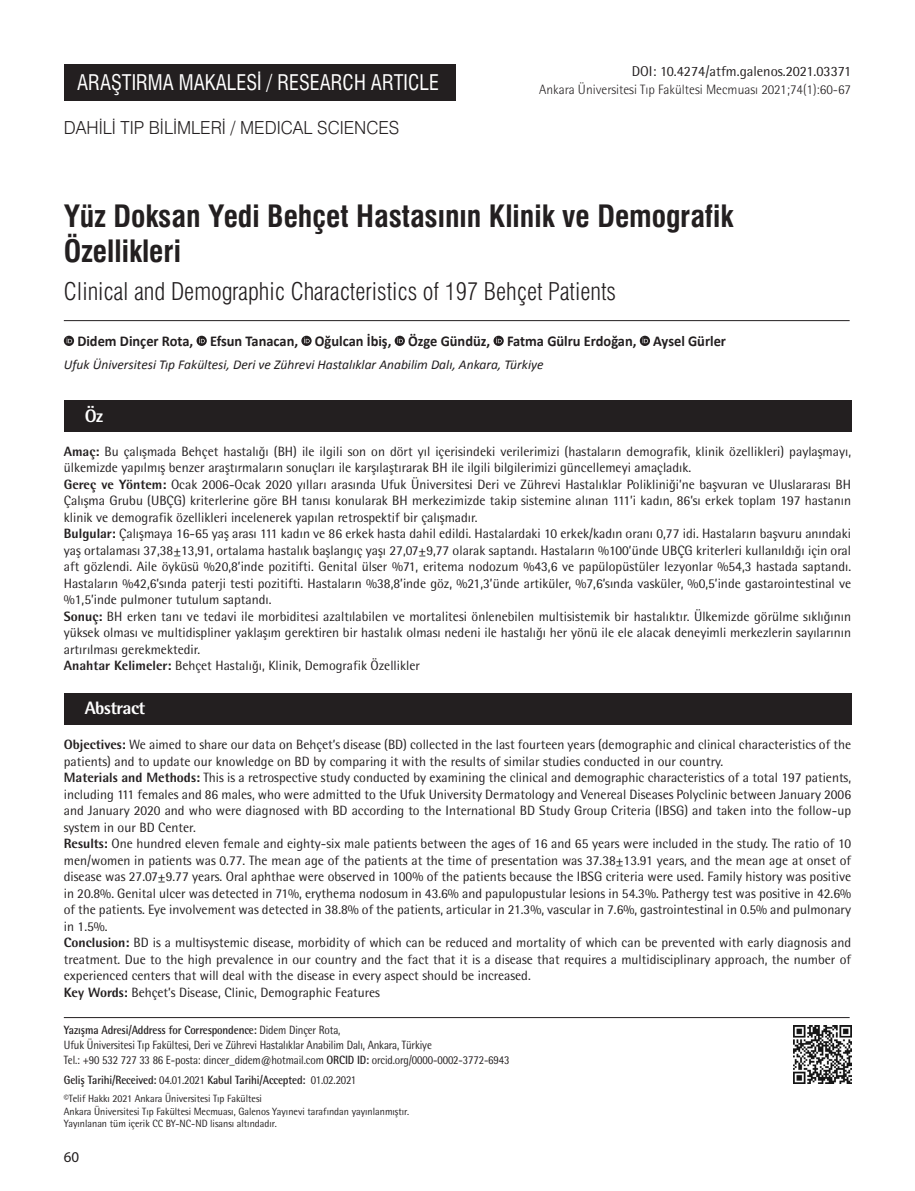
<style>
.page{position:relative;width:915px;height:1191px;background:#fff}
.page>*{position:absolute;margin:0;border:0;box-sizing:border-box;transform-origin:0 0}
.BASLIK{font:30px/34.5px "Swiss Condensed Bold Tr";color:#231f20}
._2__BASLIK{font:24px "Swiss Condensed Light Tr";color:#231f20}
.t1{font:21px "Swiss Condensed Tr";color:#fff;scale:.96 1}
.t2{font:18px "Swiss Light Tr";color:#231f20;scale:.96 1}
.t3{font:800 18px "Rotis Semi Sans Std";letter-spacing:-.025em;color:#fff}
.YAZARLAR{font:700 15px "Calibri";color:#231f20;scale:.96 1}
.t4{font:15px "Myriad Pro";color:#231f20}
.t5{font:14.25px "Rotis Semi Sans Std";color:#231f20}
.OZET{font:13.5px/16.5px "Rotis Semi Sans Std";color:#231f20;text-align:justify}
.KURUM{font:italic 13.5px "Calibri";color:#231f20}
.sayfa_no{font:300 13.5px "Rotis Semi Sans Std";color:#231f20}
.t6{font:12px "Rotis Semi Sans Std";letter-spacing:-.01em;color:#231f20;scale:.9 1}
.t7{font:700 12px "Rotis Semi Sans Std";letter-spacing:-.01em;color:#231f20;scale:.9 1}
.t8{font:10.5px/12.6px "Rotis Semi Sans Std";color:#231f20;scale:.95 1}
.s1{font-weight:800}
.s2{font-weight:400}
.s3{font-weight:700}
</style>
<div class="page">
<div style="left:64px;top:64px;width:391px;height:37px;background:#231f20"></div>
<hr style="left:64px;top:1017px;width:785px;height:1px;background:#231f20">
<img style="left:793px;top:1025px;width:57px;height:58px">
<hr style="left:64px;top:320px;width:785px;height:1px;background:#231f20">
<div style="left:64px;top:693px;width:786px;height:31px;background:#231f20"></div>
<div style="left:64px;top:400px;width:786px;height:31px;background:#231f20"></div>
<svg style="left:64px;top:336px;width:10px;height:10px"></svg>
<svg style="left:67px;top:337px;width:5px;height:6px"></svg>
<svg style="left:196px;top:336px;width:11px;height:10px"></svg>
<svg style="left:199px;top:337px;width:6px;height:6px"></svg>
<svg style="left:301px;top:336px;width:10px;height:10px"></svg>
<svg style="left:304px;top:337px;width:5px;height:6px"></svg>
<svg style="left:394px;top:336px;width:11px;height:10px"></svg>
<svg style="left:397px;top:337px;width:6px;height:6px"></svg>
<svg style="left:493px;top:336px;width:10px;height:10px"></svg>
<svg style="left:496px;top:337px;width:5px;height:6px"></svg>
<svg style="left:639px;top:336px;width:10px;height:10px"></svg>
<svg style="left:642px;top:337px;width:6px;height:6px"></svg>
<h3 class="t1" style="left:77px;top:70px;width:378px">ARAŞTIRMA MAKALESİ / RESEARCH ARTICLE</h3>
<p class="t2" style="left:64px;top:116px;width:351px">DAHİLİ TIP BİLİMLERİ / MEDICAL SCIENCES</p>
<p class="t5" style="left:631px;top:63px;width:221px">DOI: 10.4274/atfm.galenos.2021.03371</p>
<p class="sayfa_no" style="left:539px;top:82px;width:313px">Ankara Üniversitesi Tıp Fakültesi Mecmuası 2021;74(1):60-67</p>
<p class="BASLIK" style="left:64px;top:199px;width:671px">Yüz Doksan Yedi Behçet Hastasının Klinik ve Demografik<br>Özellikleri</p>
<p class="_2__BASLIK" style="left:64px;top:277px;width:553px">Clinical and Demographic Characteristics of 197 Behçet Patients</p>
<p class="YAZARLAR" style="left:77px;top:331px;width:677px">Didem Dinçer Rota, Efsun Tanacan, Oğulcan İbiş, Özge Gündüz, Fatma Gülru Erdoğan, Aysel Gürler</p>
<p class="KURUM" style="left:64px;top:355px;width:481px">Ufuk Üniversitesi Tıp Fakültesi, Deri ve Zührevi Hastalıklar Anabilim Dalı, Ankara, Türkiye</p>
<p class="t3" style="left:85px;top:404px;width:20px">Öz</p>
<p class="OZET" style="left:64px;top:443px;width:788px"><span class="s1">Amaç:</span> Bu çalışmada Behçet hastalığı (BH) ile ilgili son on dört yıl içerisindeki verilerimizi (hastaların demografik, klinik özellikleri) paylaşmayı, ülkemizde yapılmış benzer araştırmaların sonuçları ile karşılaştırarak BH ile ilgili bilgilerimizi güncellemeyi amaçladık.</p>
<p class="OZET" style="left:64px;top:476px;width:788px"><span class="s1">Gereç ve Yöntem:</span> Ocak 2006-Ocak 2020 yılları arasında Ufuk Üniversitesi Deri ve Zührevi Hastalıklar Polikliniği’ne başvuran ve Uluslararası BH Çalışma Grubu (UBÇG) kriterlerine göre BH tanısı konularak BH merkezimizde takip sistemine alınan 111’i kadın, 86’sı erkek toplam 197 hastanın klinik ve demografik özellikleri incelenerek yapılan retrospektif bir çalışmadır.</p>
<p class="OZET" style="left:64px;top:525px;width:788px"><span class="s1">Bulgular:</span> Çalışmaya 16-65 yaş arası 111 kadın ve 86 erkek hasta dahil edildi. Hastalardaki 10 erkek/kadın oranı 0,77 idi. Hastaların başvuru anındaki yaş ortalaması 37,38±13,91, ortalama hastalık başlangıç yaşı 27,07±9,77 olarak saptandı. Hastaların %100’ünde UBÇG kriterleri kullanıldığı için oral aft gözlendi. Aile öyküsü %20,8’inde pozitifti. Genital ülser %71, eritema nodozum %43,6 ve papülopüstüler lezyonlar %54,3 hastada saptandı.<br>Hastaların %42,6’sında paterji testi pozitifti. Hastaların %38,8’inde göz, %21,3’ünde artiküler, %7,6’sında vasküler, %0,5’inde gastarointestinal ve %1,5’inde pulmoner tutulum saptandı.</p>
<p class="OZET" style="left:64px;top:608px;width:788px"><span class="s1">Sonuç:</span> BH erken tanı ve tedavi ile morbiditesi azaltılabilen ve mortalitesi önlenebilen multisistemik bir hastalıktır. Ülkemizde görülme sıklığının yüksek olması ve multidispliner yaklaşım gerektiren bir hastalık olması nedeni ile hastalığı her yönü ile ele alacak deneyimli merkezlerin sayılarının artırılması gerekmektedir.</p>
<p class="OZET" style="left:64px;top:657px;width:357px"><span class="s1">Anahtar Kelimeler:</span> Behçet Hastalığı, Klinik, Demografik Özellikler</p>
<p class="t3" style="left:85px;top:696px;width:62px">Abstract</p>
<p class="OZET" style="left:64px;top:736px;width:788px"><span class="s1">Objectives:</span> We aimed to share our data on Behçet’s disease (BD) collected in the last fourteen years (demographic and clinical characteristics of the patients) and to update our knowledge on BD by comparing it with the results of similar studies conducted in our country.</p>
<p class="OZET" style="left:64px;top:769px;width:788px"><span class="s1">Materials and Methods:</span> This is a retrospective study conducted by examining the clinical and demographic characteristics of a total 197 patients, including 111 females and 86 males, who were admitted to the Ufuk University Dermatology and Venereal Diseases Polyclinic between January 2006 and January 2020 and who were diagnosed with BD according to the International BD Study Group Criteria (IBSG) and taken into the follow-up system in our BD Center.</p>
<p class="OZET" style="left:64px;top:835px;width:788px"><span class="s1">Results:</span> One hundred eleven female and eighty-six male patients between the ages of 16 and 65 years were included in the study. The ratio of 10 men/women in patients was 0.77. The mean age of the patients at the time of presentation was 37.38±13.91 years, and the mean age at onset of disease was 27.07±9.77 years. Oral aphthae were observed in 100% of the patients because the IBSG criteria were used. Family history was positive in 20.8%. Genital ulcer was detected in 71%, erythema nodosum in 43.6% and papulopustular lesions in 54.3%. Pathergy test was positive in 42.6% of the patients. Eye involvement was detected in 38.8% of the patients, articular in 21.3%, vascular in 7.6%, gastrointestinal in 0.5% and pulmonary in 1.5%.</p>
<p class="OZET" style="left:64px;top:934px;width:788px"><span class="s1">Conclusion:</span> BD is a multisystemic disease, morbidity of which can be reduced and mortality of which can be prevented with early diagnosis and treatment. Due to the high prevalence in our country and the fact that it is a disease that requires a multidisciplinary approach, the number of experienced centers that will deal with the disease in every aspect should be increased.</p>
<p class="OZET" style="left:64px;top:983px;width:317px"><span class="s1">Key Words:</span> Behçet’s Disease, Clinic, Demographic Features</p>
<p class="t7" style="left:64px;top:1022px;width:309px">Yazışma Adresi/Address for Correspondence: <span class="s2">Didem Dinçer Rota,</span></p>
<p class="t6" style="left:64px;top:1038px;width:410px">Ufuk Üniversitesi Tıp Fakültesi, Deri ve Zührevi Hastalıklar Anabilim Dalı, Ankara, Türkiye</p>
<p class="t6" style="left:64px;top:1053px;width:496px">Tel.: +90 532 727 33 86 E-posta: dincer_didem@hotmail.com <span class="s3">ORCID ID:</span> orcid.org/0000-0002-3772-6943</p>
<p class="t7" style="left:64px;top:1072px;width:326px">Geliş Tarihi/Received: <span class="s2">04.01.2021</span> Kabul Tarihi/Accepted: <span class="s2">01.02.2021</span></p>
<p class="t8" style="left:64px;top:1092px;width:365px">©️Telif Hakkı 2021 Ankara Üniversitesi Tıp Fakültesi<br>Ankara Üniversitesi Tıp Fakültesi Mecmuası, Galenos Yayınevi tarafından yayınlanmıştır.<br>Yayınlanan tüm içerik CC BY-NC-ND lisansı altındadır.</p>
<p class="t4" style="left:64px;top:1147px;width:17px">60</p>
</div>
